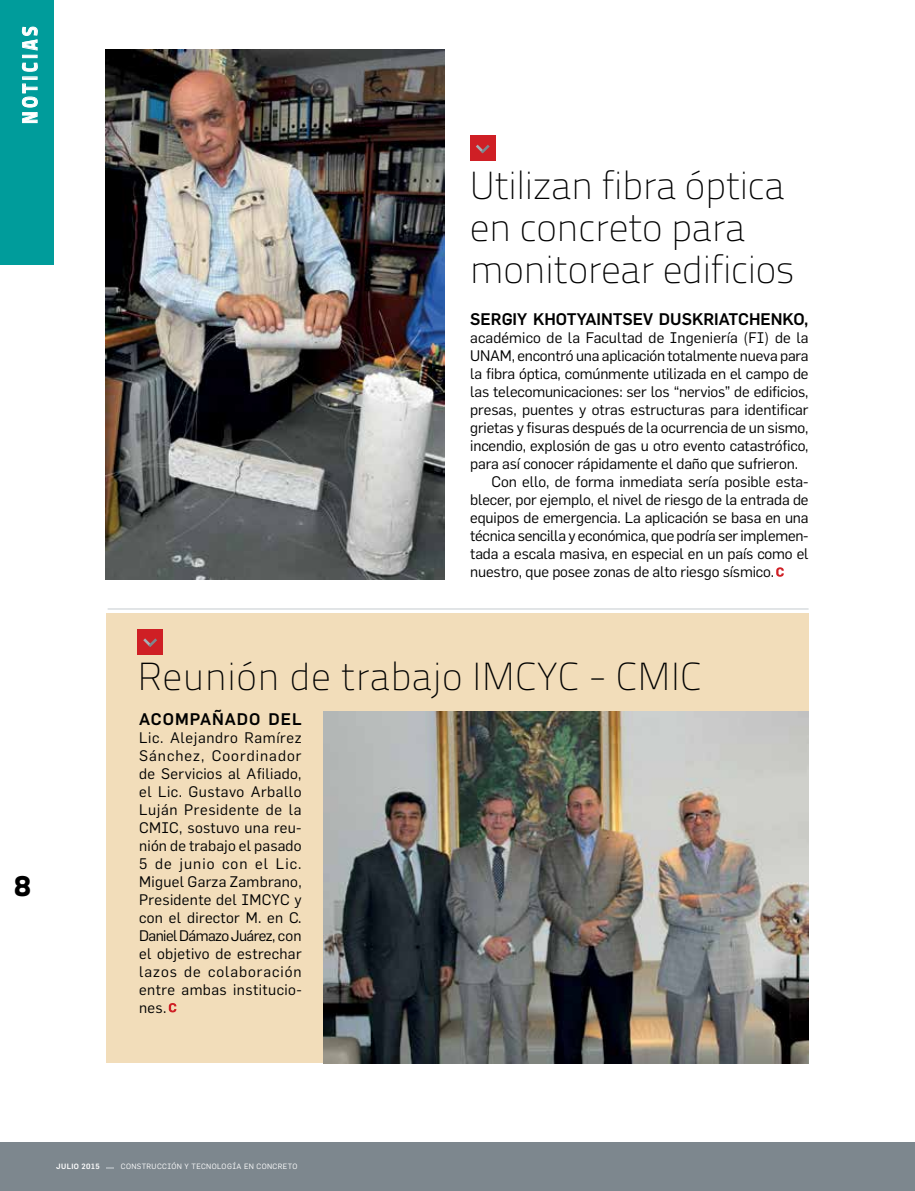
<style>
.page{position:relative;width:915px;height:1191px;background:#fff}
.page>*{position:absolute;margin:0;border:0;box-sizing:border-box;transform-origin:0 0}
.t1{font:100 39px/42px "Titillium Text 22 L";letter-spacing:-.01em;color:#000}
.t2{font:100 39px "Titillium Text 22 L";letter-spacing:.01em;color:#000}
.t3{font:800 30px "Titillium Text 22 L";color:#000}
.t4{font:800 21px "Titillium Text 22 L";letter-spacing:.2em;color:#fff;scale:.85 1}
.t5{font:500 16.5px "Flama";color:#000}
.t6{font:500 16.5px "Flama";letter-spacing:.06em;color:#000}
.t7{font:15px/18px "Flama";letter-spacing:-.01em;color:#000;text-align:justify}
.t8{font:7.5px "Flama";letter-spacing:.05em;color:#fff}
.t9{font:500 7.5px "Flama";letter-spacing:.05em;color:#fff}
</style>
<div class="page">
<div style="left:0;top:1142px;width:914px;height:49px;background:#7d878e"></div>
<svg style="left:107px;top:1167px;width:7px;height:2px"></svg>
<div style="left:106px;top:613px;width:702px;height:450px;background:#f2ddba"></div>
<img style="left:323px;top:711px;width:485px;height:352px">
<div style="left:0;top:0;width:53px;height:264px;background:#009c9b"></div>
<hr style="left:108px;top:608px;width:700px;height:1px;background:#c5cbd0">
<svg style="left:22px;top:83px;width:16px;height:40px"></svg>
<div style="left:22px;top:77px;width:15px;height:3px;border:1px solid #fff"></div>
<svg style="left:22px;top:62px;width:16px;height:10px"></svg>
<div style="left:22px;top:55px;width:15px;height:3px;border:1px solid #fff"></div>
<svg style="left:22px;top:26px;width:16px;height:25px"></svg>
<div style="left:138px;top:629px;width:25px;height:25px;background:#cf1f25"></div>
<svg style="left:143px;top:638px;width:14px;height:9px"></svg>
<div style="left:470px;top:136px;width:25px;height:25px;background:#cf1f25"></div>
<svg style="left:476px;top:145px;width:13px;height:8px"></svg>
<svg style="left:776px;top:567px;width:7px;height:10px"></svg>
<svg style="left:169px;top:1003px;width:7px;height:9px"></svg>
<img style="left:106px;top:49px;width:338px;height:530px">
<h3 class="t4" style="left:13px;top:124px;width:116px;rotate:-90deg">NOTICIAS</h3>
<h2 class="t3" style="left:14px;top:862px;width:17px">8</h2>
<h1 class="t1" style="left:469px;top:163px;width:326px">Utilizan fibra óptica en concreto para monitorear edificios</h1>
<p class="t5" style="left:470px;top:307px;width:340px">SERGIY KHOTYAINTSEV DUSKRIATCHENKO,</p>
<p class="t7" style="left:470px;top:329px;width:340px">académico de la Facultad de Ingeniería (FI) de la</p>
<p class="t7" style="left:470px;top:347px;width:340px">UNAM, encontró una aplicación totalmente nueva para</p>
<p class="t7" style="left:470px;top:365px;width:340px">la fibra óptica, comúnmente utilizada en el campo de</p>
<p class="t7" style="left:470px;top:383px;width:340px">las telecomunicaciones: ser los “nervios” de edificios,</p>
<p class="t7" style="left:470px;top:401px;width:340px">presas, puentes y otras estructuras para identificar</p>
<p class="t7" style="left:470px;top:419px;width:339px">grietas y fisuras después de la ocurrencia de un sismo,</p>
<p class="t7" style="left:470px;top:437px;width:340px">incendio, explosión de gas u otro evento catastrófico,</p>
<p class="t7" style="left:470px;top:455px;width:329px">para así conocer rápidamente el daño que sufrieron.</p>
<p class="t7" style="left:491px;top:473px;width:318px">Con ello, de forma inmediata sería posible esta-</p>
<p class="t7" style="left:470px;top:491px;width:339px">blecer, por ejemplo, el nivel de riesgo de la entrada de</p>
<p class="t7" style="left:470px;top:509px;width:340px">equipos de emergencia. La aplicación se basa en una</p>
<p class="t7" style="left:470px;top:527px;width:340px">técnica sencilla y económica, que podría ser implemen-</p>
<p class="t7" style="left:470px;top:545px;width:340px">tada a escala masiva, en especial en un país como el</p>
<p class="t7" style="left:470px;top:563px;width:305px">nuestro, que posee zonas de alto riesgo sísmico.</p>
<h1 class="t2" style="left:137px;top:648px;width:565px">Reunión de trabajo IMCYC - CMIC</h1>
<p class="t6" style="left:139px;top:706px;width:164px">ACOMPAÑADO DEL</p>
<p class="t7" style="left:139px;top:728px;width:164px">Lic. Alejandro Ramírez Sánchez, Coordinador de Servicios al Afiliado, el Lic. Gustavo Arballo Luján Presidente de la CMIC, sostuvo una reu&shy;nión de trabajo el pasado 5 de junio con el Lic.<br>Miguel Garza Zambrano, Presidente del IMCYC y con el director M. en C.<br>Daniel Dámazo Juárez, con el objetivo de estrechar lazos de colaboración entre ambas institucio&shy;nes.</p>
<p class="t9" style="left:56px;top:1161px;width:45px">JULIO 2015</p>
<p class="t8" style="left:121px;top:1162px;width:178px">CONSTRUCCIÓN Y TECNOLOGÍA EN CONCRETO</p>
</div>
